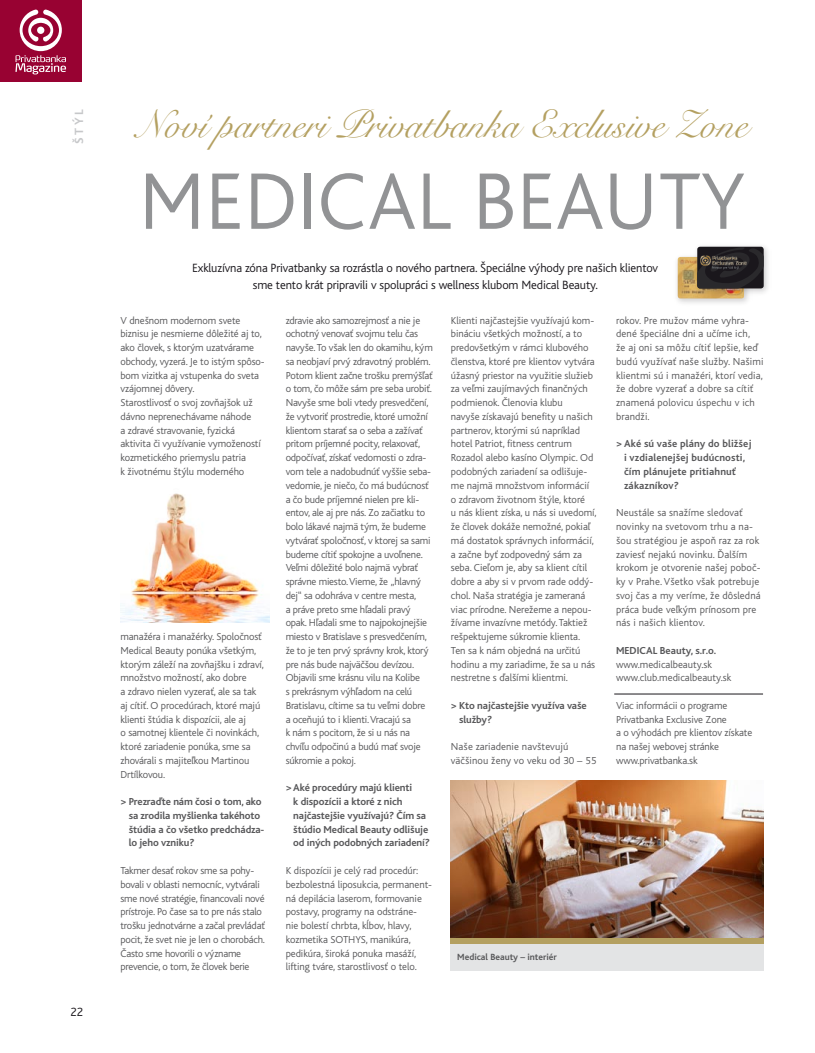
<style>
.page{position:relative;width:815px;height:1053px;background:#fff}
.page>*{position:absolute;margin:0;border:0;box-sizing:border-box;transform-origin:0 0}
.t1{font:300 83.75px "Bliss CE";color:#929395}
.t2{font:38.75px "Snell Roundhand";color:#b4a061}
.t3{font:300 12.5px/17.5px "Bliss CE";letter-spacing:-.01em;color:#1a171c;text-align:center}
.t4{font:700 12.5px "Bliss CE";color:#c6c7c9;scale:1.04 1}
.t5{font:300 10.62px/13.8px "Bliss CE";letter-spacing:-.01em;color:#58585a}
.t6{font:300 10.62px/13.8px "Bliss CE";letter-spacing:.01em;color:#58585a}
.t7{font:700 10.62px/13.8px "Bliss CE";letter-spacing:-.01em;color:#58585a}
.t8{font:700 10.62px/13.8px "Bliss CE";letter-spacing:.01em;color:#58585a}
.t9{font:700 9.38px "Bliss CE";color:#58585a}
</style>
<div class="page">
<div style="left:0;top:0;width:82px;height:81px;background:#980232"></div>
<svg style="left:15px;top:10px;width:51px;height:64px"></svg>
<img style="left:450px;top:780px;width:314px;height:158px">
<img style="left:120px;top:493px;width:149px;height:129px">
<div style="left:673px;top:252px;width:79px;height:55px;background:#1a171c;opacity:.21"></div>
<img style="left:678px;top:257px;width:66px;height:41px">
<div style="left:692px;top:242px;width:80px;height:55px;background:#1a171c;opacity:.21"></div>
<svg style="left:697px;top:247px;width:70px;height:45px;background:#3e3938"></svg>
<div style="left:450px;top:938px;width:314px;height:32px;background:#e3e4e5"></div>
<div style="left:450px;top:938px;width:314px;height:5px;background:#b4a061"></div>
<hr style="left:614px;top:693px;width:149px;height:1px;background:#1a171c">
<p class="t4" style="left:72px;top:144px;width:34px;rotate:-90deg">ŠTÝL</p>
<p class="t3" style="left:70px;top:1003px;width:14px">22</p>
<h2 class="t2" style="left:137px;top:102px;width:613px">Noví partneri Privatbanka Exclusive Zone</h2>
<h1 class="t1" style="left:139px;top:155px;width:108px">Medical</h1>
<h1 class="t1" style="left:473px;top:155px;width:90px">Beauty</h1>
<p class="t3" style="left:192px;top:259px;width:467px">Exkluzívna zóna Privatbanky sa rozrástla o nového partnera. Špeciálne výhody pre našich klientov sme tento krát pripravili v spolupráci s wellness klubom Medical Beauty.</p>
<p class="t5" style="left:120px;top:313px;width:146px">V dnešnom modernom svete biznisu je nesmierne dôležité aj to, ako človek, s ktorým uzatvárame obchody, vyzerá. Je to istým spôso&shy;bom vizitka aj vstupenka do sveta vzájomnej dôvery.<br>Starostlivosť o svoj zovňajšok už dávno neprenechávame náhode<br>a zdravé stravovanie, fyzická aktivita či využívanie vymožeností kozmetického priemyslu patria<br>k životnému štýlu moderného</p>
<p class="t5" style="left:286px;top:313px;width:149px">zdravie ako samozrejmosť a nie je ochotný venovať svojmu telu čas navyše. To však len do okamihu, kým sa neobjaví prvý zdravotný problém.<br>Potom klient začne trošku premýšľať o tom, čo môže sám pre seba urobiť.<br>Navyše sme boli vtedy presvedčení, že vytvoriť prostredie, ktoré umožní klientom starať sa o seba a zažívať pritom príjemné pocity, relaxovať, odpočívať, získať vedomosti o zdra&shy;vom tele a nadobudnúť vyššie seba&shy;vedomie, je niečo, čo má budúcnosť a čo bude príjemné nielen pre kli&shy;entov, ale aj pre nás. Zo začiatku to bolo lákavé najmä tým, že budeme vytvárať spoločnosť, v ktorej sa sami budeme cítiť spokojne a uvoľnene.<br>Veľmi dôležité bolo najmä vybrať správne miesto. Vieme, že „hlavný dej“ sa odohráva v centre mesta,<br>a práve preto sme hľadali pravý opak. Hľadali sme to najpokojnejšie miesto v Bratislave s presvedčením, že to je ten prvý správny krok, ktorý pre nás bude najväčšou devízou.<br>Objavili sme krásnu vilu na Kolibe<br>s prekrásnym výhľadom na celú Bratislavu, cítime sa tu veľmi dobre a oceňujú to i klienti. Vracajú sa<br>k nám s pocitom, že si u nás na chvíľu odpočinú a budú mať svoje súkromie a pokoj.</p>
<p class="t7" style="left:293px;top:781px;width:138px;text-indent:-8px">&gt; Aké procedúry majú klienti<br>k dispozícii a ktoré z nich najčastejšie využívajú? Čím sa štúdio Medical Beauty odlišuje od iných podobných zariadení?</p>
<p class="t5" style="left:286px;top:863px;width:148px">K dispozícii je celý rad procedúr: bezbolestná liposukcia, permanent&shy;ná depilácia laserom, formovanie postavy, programy na odstráne&shy;nie bolestí chrbta, kĺbov, hlavy, kozmetika SOTHYS, manikúra, pedikúra, široká ponuka masáží, lifting tváre, starostlivosť o telo.</p>
<p class="t5" style="left:451px;top:313px;width:147px">Klienti najčastejšie využívajú kom&shy;bináciu všetkých možností, a to predovšetkým v rámci klubového členstva, ktoré pre klientov vytvára úžasný priestor na využitie služieb za veľmi zaujímavých finančných podmienok. Členovia klubu<br>navyše získavajú benefity u našich partnerov, ktorými sú napríklad hotel Patriot, fitness centrum<br>Rozadol alebo kasíno Olympic. Od podobných zariadení sa odlišuje&shy;me najmä množstvom informácií o zdravom životnom štýle, ktoré<br>u nás klient získa, u nás si uvedomí, že človek dokáže nemožné, pokiaľ má dostatok správnych informácií, a začne byť zodpovedný sám za seba. Cieľom je, aby sa klient cítil dobre a aby si v prvom rade oddý&shy;chol. Naša stratégia je zameraná viac prírodne. Nerežeme a nepou&shy;žívame invazívne metódy. Taktiež rešpektujeme súkromie klienta.<br>Ten sa k nám objedná na určitú hodinu a my zariadime, že sa u nás nestretne s ďalšími klientmi.</p>
<p class="t7" style="left:459px;top:698px;width:129px;text-indent:-8px">&gt; Kto najčastejšie využíva vaše služby?</p>
<p class="t6" style="left:451px;top:739px;width:147px">Naše zariadenie navštevujú väčšinou ženy vo veku od 30 – 55</p>
<p class="t6" style="left:616px;top:313px;width:149px">rokov. Pre mužov máme vyhra&shy;dené špeciálne dni a učíme ich,<br>že aj oni sa môžu cítiť lepšie, keď budú využívať naše služby. Našimi klientmi sú i manažéri, ktorí vedia, že dobre vyzerať a dobre sa cítiť znamená polovicu úspechu v ich brandži.</p>
<p class="t8" style="left:624px;top:437px;width:129px;text-indent:-8px">&gt; Aké sú vaše plány do bližšej i vzdialenejšej budúcnosti, čím plánujete pritiahnuť zákazníkov?</p>
<p class="t6" style="left:616px;top:506px;width:146px">Neustále sa snažíme sledovať novinky na svetovom trhu a na&shy;šou stratégiou je aspoň raz za rok zaviesť nejakú novinku. Ďalším krokom je otvorenie našej poboč&shy;ky v Prahe. Všetko však potrebuje svoj čas a my veríme, že dôsledná práca bude veľkým prínosom pre nás i našich klientov.</p>
<p class="t7" style="left:616px;top:643px;width:7px">MEDI</p>
<p class="t7" style="left:639px;top:643px;width:78px">CAL Beauty, s.r.o.</p>
<p class="t5" style="left:616px;top:657px;width:117px">www.medicalbeauty.sk www.club.medicalbeauty.sk</p>
<p class="t5" style="left:616px;top:698px;width:138px">Viac informácii o programe<br>Privatbanka Exclusive Zone<br>a o výhodách pre klientov získate na našej webovej stránke www.privatbanka.sk</p>
<p class="t5" style="left:120px;top:629px;width:145px">manažéra i manažérky. Spoločnosť<br>Medical Beauty ponúka všetkým, ktorým záleží na zovňajšku i zdraví, množstvo možností, ako dobre<br>a zdravo nielen vyzerať, ale sa tak aj cítiť. O procedúrach, ktoré majú klienti štúdia k dispozícii, ale aj<br>o samotnej klientele či novinkách, ktoré zariadenie ponúka, sme sa zhovárali s majiteľkou Martinou<br>Drtílkovou.</p>
<p class="t7" style="left:129px;top:794px;width:137px;text-indent:-8px">&gt; Prezraďte nám čosi o tom, ako sa zrodila myšlienka takéhoto štúdia a čo všetko predchádza&shy;lo jeho vzniku?</p>
<p class="t5" style="left:120px;top:863px;width:146px">Takmer desať rokov sme sa pohy&shy;bovali v oblasti nemocníc, vytvárali sme nové stratégie, financovali nové prístroje. Po čase sa to pre nás stalo trošku jednotvárne a začal prevládať pocit, že svet nie je len o chorobách.<br>Často sme hovorili o význame prevencie, o tom, že človek berie</p>
<p class="t9" style="left:457px;top:952px;width:101px">Medical Beauty – interiér</p>
</div>
